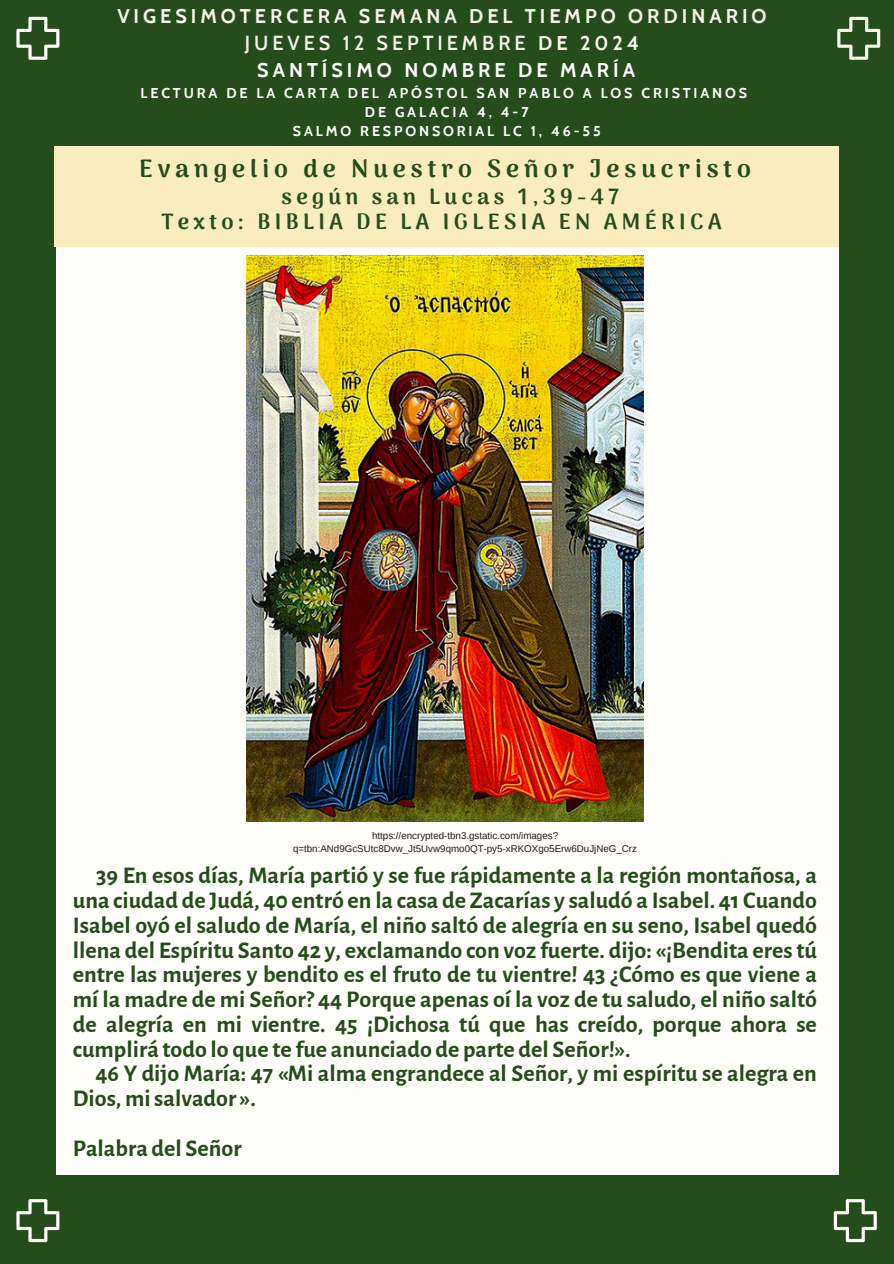
<style>
.page{position:relative;width:894px;height:1264px;background:#fff}
.page>*{position:absolute;margin:0;border:0;box-sizing:border-box;transform-origin:0 0}
.t1{font:900 24.75px "Arima Madurai";letter-spacing:.2em;color:#254d1b}
.t2{font:700 24px "Alegreya Sans";color:#254d1b}
.t3{font:900 21.75px/24.8px "Arima Madurai";letter-spacing:.2em;color:#254d1b}
.t4{font:700 19.8px/27px "Cabin";letter-spacing:.2em;color:#f6f4eb;text-align:center}
.t5{font:700 14.25px/19.2px "Cabin";letter-spacing:.2em;color:#fff;text-align:center}
.t6{font:9.75px/13px "Arimo";color:#1e1c1c;text-align:center}
.s1{font-weight:600}
.s2{color:#fff}
</style>
<div class="page">
<div style="left:0;top:0;width:893px;height:1263px;background:#254d1b"></div>
<div style="left:56px;top:182px;width:782px;height:992px;background:#fffefa"></div>
<div style="left:54px;top:146px;width:784px;height:101px;background:#faedbd"></div>
<svg style="left:16px;top:17px;width:43px;height:43px"></svg>
<svg style="left:833px;top:1199px;width:43px;height:43px"></svg>
<svg style="left:16px;top:1199px;width:43px;height:43px"></svg>
<svg style="left:837px;top:17px;width:43px;height:43px"></svg>
<img style="left:246px;top:255px;width:397px;height:566px">
<p class="t4" style="left:117px;top:2px;width:650px">VIGESIMOTERCERA SEMANA DEL TIEMPO ORDINARIO<br><span class="s1">JUEVES 12 SEPTIEMBRE</span> DE 2024<br><span class="s2">SANTÍSIMO NOMBRE DE MARÍA</span></p>
<p class="t5" style="left:140px;top:83px;width:608px">LECTURA DE LA CARTA DEL APÓSTOL SAN PABLO A LOS CRISTIANOS<br>DE GALACIA 4, 4-7<br>SALMO RESPONSORIAL LC 1, 46-55</p>
<h2 class="t1" style="left:139px;top:154px;width:613px">Evangelio de Nuestro Señor Jesucristo</h2>
<h2 class="t3" style="left:161px;top:184px;width:561px;text-indent:120px">según san Lucas 1,39-47<br>Texto: BIBLIA DE LA IGLESIA EN AMÉRICA</h2>
<p class="t6" style="left:293px;top:829px;width:345px">https://encrypted-tbn3.gstatic.com/images? q=tbn:ANd9GcSUtc8Dvw_Jt5Uvw9qmo0QT-py5-xRKOXgo5Erw6DuJjNeG_Crz</p>
<p class="t2" style="left:96px;top:864px;width:722px">39 En esos días, María partió y se fue rápidamente a la región montañosa, a</p>
<p class="t2" style="left:73px;top:889px;width:745px">una ciudad de Judá, 40 entró en la casa de Zacarías y saludó a Isabel. 41 Cuando</p>
<p class="t2" style="left:73px;top:913px;width:745px">Isabel oyó el saludo de María, el niño saltó de alegría en su seno, Isabel quedó</p>
<p class="t2" style="left:73px;top:938px;width:745px">llena del Espíritu Santo 42 y, exclamando con voz fuerte. dijo: «¡Bendita erestú</p>
<p class="t2" style="left:73px;top:963px;width:745px">entre las mujeres y bendito es el fruto de tu vientre! 43 ¿Cómo es que viene a</p>
<p class="t2" style="left:73px;top:988px;width:745px">mí la madre de mi Señor? 44 Porque apenas oí la voz de tu saludo, el niño saltó</p>
<p class="t2" style="left:73px;top:1012px;width:745px">de alegría en mi vientre. 45 ¡Dichosa tú que has creído, porque ahora se</p>
<p class="t2" style="left:73px;top:1037px;width:559px">cumplirá todo lo que te fue anunciado de parte del Señor!».</p>
<p class="t2" style="left:95px;top:1062px;width:722px">46 Y dijo María: 47 «Mi alma engrandece al Señor, y mi espíritu se alegra en</p>
<p class="t2" style="left:73px;top:1087px;width:184px">Dios, misalvador ».</p>
<h1 class="t2" style="left:73px;top:1136px;width:170px">Palabra del Señor</h1>
</div>
